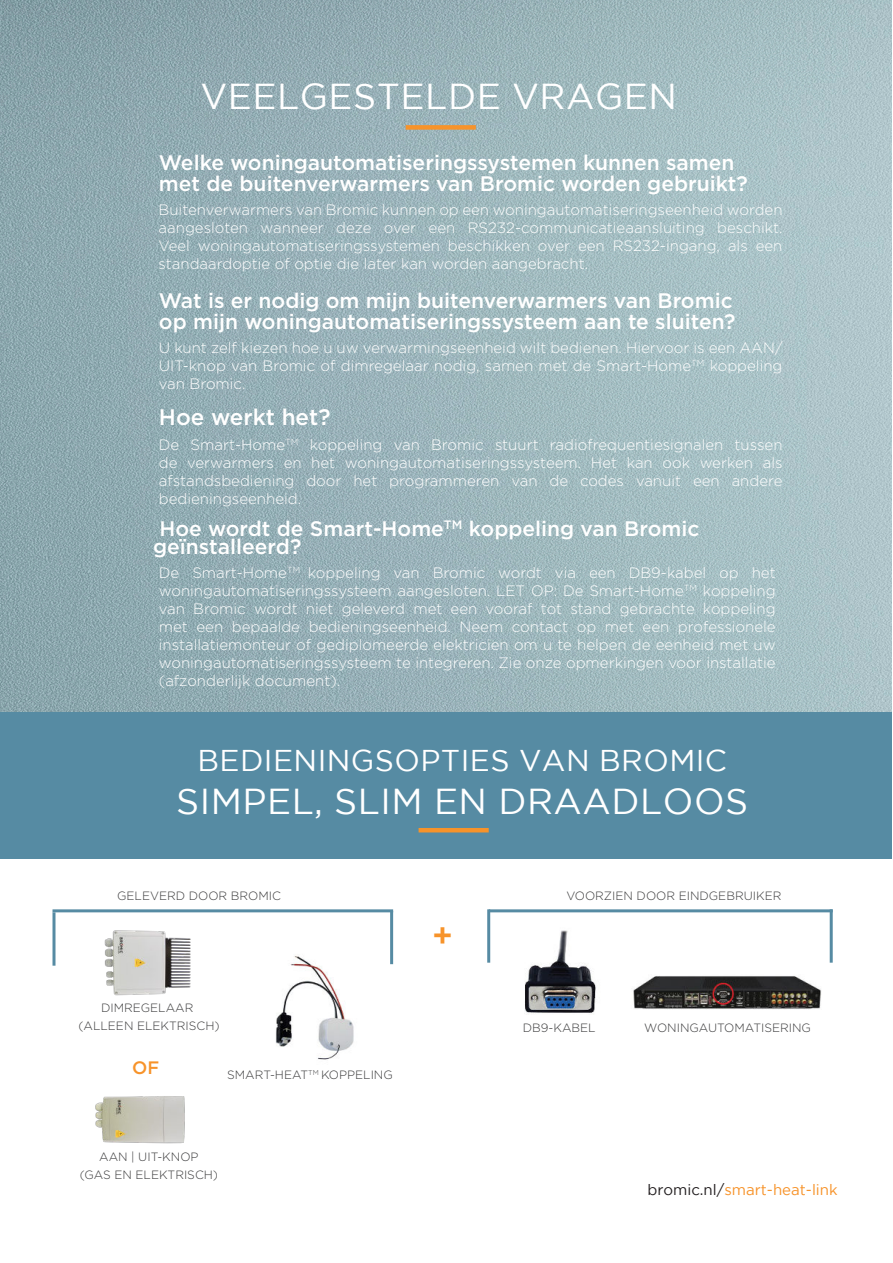
<style>
.page{position:relative;width:893px;height:1263px;background:#fff}
.page>*{position:absolute;margin:0;border:0;box-sizing:border-box;transform-origin:0 0}
.t1{font:36px "Gotham";letter-spacing:.015em;color:#fff}
.t2{font:500 33px "Gotham";color:#f7932a}
.t3{font:30px "Gotham";letter-spacing:.015em;color:#fff}
.t4{font:500 22.5px "Gotham";color:#fff}
.t5{font:500 21px/21px "Gotham";color:#fff}
.t6{font:500 18px "Gotham";color:#f7932a}
.t7{font:300 15px/18px "Gotham";color:#fff;text-align:justify}
.t8{font:15px "Gotham";color:#f7932a}
.t9{font:300 12px/18px "Gotham";color:#383839;text-align:center}
.s1{color:#231f20}
</style>
<div class="page">
<img style="left:0;top:0;width:891px;height:844px">
<img style="left:95px;top:1096px;width:90px;height:48px">
<img style="left:104px;top:930px;width:87px;height:66px">
<img style="left:276px;top:956px;width:78px;height:104px">
<div style="left:1px;top:712px;width:891px;height:147px;background:#568ba3"></div>
<hr style="left:419px;top:828px;width:70px;height:4px;background:#f7932a">
<div style="left:406px;top:125px;width:70px;height:5px;background:#f7932a"></div>
<hr style="left:53px;top:909px;width:340px;height:3px;background:#568ba3">
<hr style="left:53px;top:912px;width:3px;height:54px;background:#568ba3">
<hr style="left:390px;top:911px;width:3px;height:53px;background:#568ba3">
<img style="left:633px;top:976px;width:188px;height:33px">
<hr style="left:489px;top:909px;width:344px;height:3px;background:#568ba3">
<hr style="left:487px;top:909px;width:3px;height:54px;background:#568ba3">
<hr style="left:830px;top:909px;width:3px;height:54px;background:#568ba3">
<img style="left:525px;top:930px;width:71px;height:83px">
<h1 class="t1" style="left:200px;top:80px;width:478px">VEELGESTELDE VRAGEN</h1>
<h3 class="t5" style="left:159px;top:154px;width:590px">Welke woningautomatiseringssystemen kunnen samen met de buitenverwarmers van Bromic worden gebruikt?</h3>
<p class="t7" style="left:159px;top:201px;width:625px">Buitenverwarmers van Bromic kunnen op een woningautomatiseringseenheid worden aangesloten wanneer deze over een RS232-communicatieaansluiting beschikt.<br>Veel woningautomatiseringssystemen beschikken over een RS232-ingang, als een standaardoptie of optie die later kan worden aangebracht.</p>
<h3 class="t5" style="left:159px;top:291px;width:578px">Wat is er nodig om mijn buitenverwarmers van Bromic op mijn woningautomatiseringssysteem aan te sluiten?</h3>
<p class="t7" style="left:159px;top:340px;width:625px">U kunt zelf kiezen hoe u uw verwarmingseenheid wilt bedienen. Hiervoor is een AAN/ UIT-knop van Bromic of dimregelaar nodig, samen met de Smart-Home<sup>TM</sup> koppeling van Bromic.</p>
<h3 class="t4" style="left:159px;top:407px;width:173px">Hoe werkt het?</h3>
<p class="t7" style="left:159px;top:437px;width:625px">De Smart-Home<sup>TM</sup> koppeling van Bromic stuurt radiofrequentiesignalen tussen de verwarmers en het woningautomatiseringssysteem. Het kan ook werken als afstandsbediening door het programmeren van de codes vanuit een andere bedieningseenheid.</p>
<h3 class="t5" style="left:153px;top:520px;width:548px;line-height:18px">Hoe wordt de Smart-Home<sup>TM</sup> koppeling van Bromic geïnstalleerd?</h3>
<p class="t7" style="left:159px;top:565px;width:618px">De Smart-Home<sup>TM</sup> koppeling van Bromic wordt via een DB9-kabel op het woningautomatiseringssysteem aangesloten. LET OP: De Smart-Home<sup>TM</sup> koppeling van Bromic wordt niet geleverd met een vooraf tot stand gebrachte koppeling met een bepaalde bedieningseenheid. Neem contact op met een professionele installatiemonteur of gediplomeerde elektricien om u te helpen de eenheid met uw woningautomatiseringssysteem te integreren. Zie onze opmerkingen voor installatie (afzonderlijk document).</p>
<h3 class="t3" style="left:197px;top:747px;width:531px">BEDIENINGSOPTIES VAN BROMIC</h3>
<h1 class="t1" style="left:176px;top:785px;width:573px">SIMPEL, SLIM EN DRAADLOOS</h1>
<p class="t9" style="left:117px;top:887px;width:165px">GELEVERD DOOR BROMIC</p>
<p class="t9" style="left:566px;top:887px;width:217px">VOORZIEN DOOR EINDGEBRUIKER</p>
<p class="t9" style="left:78px;top:1000px;width:143px">DIMREGELAAR (ALLEEN ELEKTRISCH)</p>
<p class="t6" style="left:132px;top:1060px;width:29px">OF</p>
<p class="t9" style="left:227px;top:1067px;width:167px">SMART-HEAT<sup>TM</sup> KOPPELING</p>
<p class="t9" style="left:80px;top:1148px;width:140px">AAN | UIT-KNOP<br>(GAS EN ELEKTRISCH)</p>
<h2 class="t2" style="left:432px;top:921px;width:22px">+</h2>
<p class="t9" style="left:523px;top:1020px;width:74px">DB9-KABEL</p>
<p class="t9" style="left:644px;top:1020px;width:168px">WONINGAUTOMATISERING</p>
<p class="t8" style="left:647px;top:1182px;width:192px"><span class="s1">bromic.nl/</span>smart-heat-link</p>
</div>
